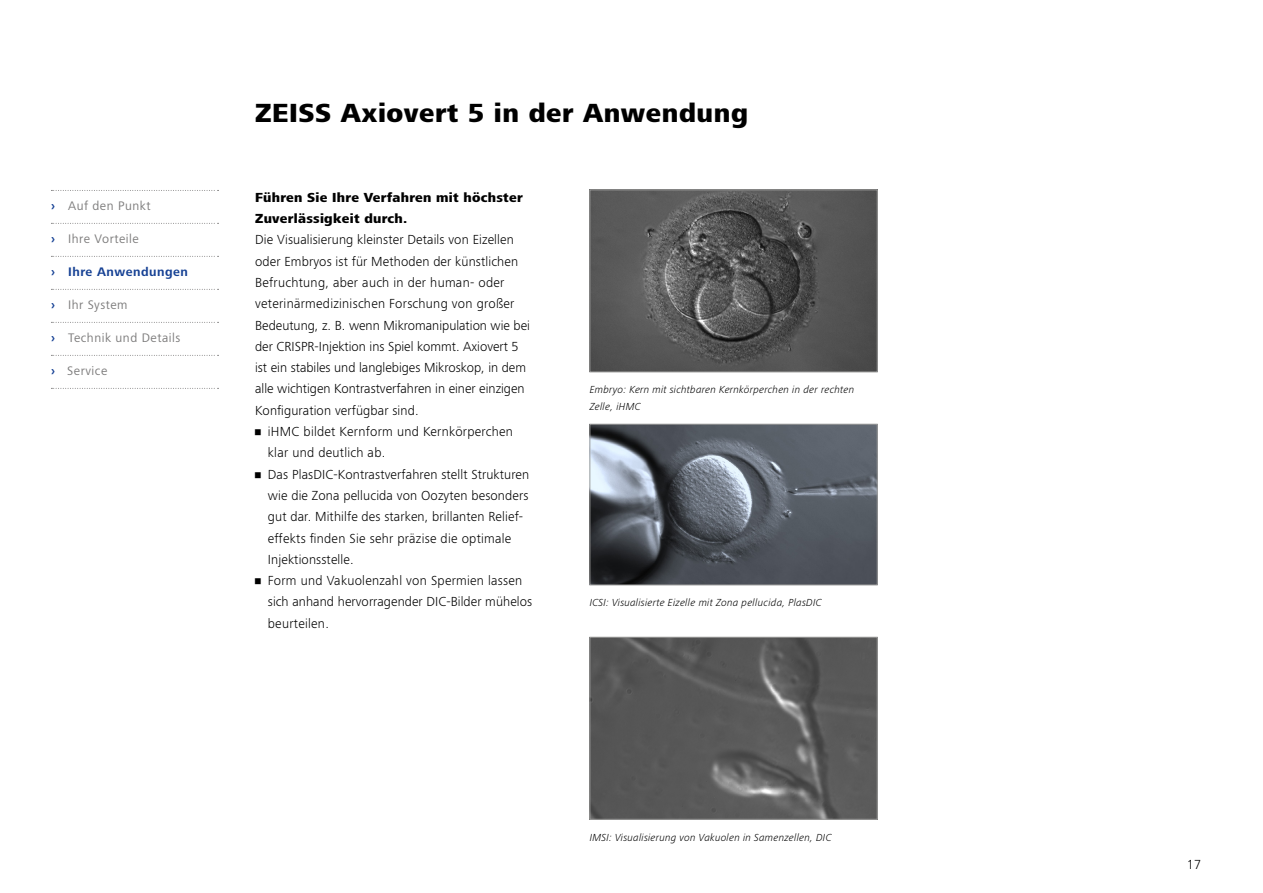
<style>
.page{position:relative;width:1263px;height:893px;background:#fff}
.page>*{position:absolute;margin:0;border:0;box-sizing:border-box;transform-origin:0 0}
.Headline_bold{font:800 27px "ZEISS Frutiger Next W1 G";letter-spacing:.02em;color:#000}
.Copy_Light{font:300 13.5px/21.3px "ZEISS Frutiger Next W1 G";letter-spacing:.01em;color:#000}
.Copy_Headline_bold{font:800 13.5px/21.3px "ZEISS Frutiger Next W1 G";letter-spacing:.02em;color:#000}
.t1{font:12.75px "ZEISS Frutiger Next W1 G";letter-spacing:.04em;color:#7c7b7b}
.t2{font:700 12.75px "ZEISS Frutiger Next W1 G";letter-spacing:.04em;color:#164194}
.Caption_Light_Italic{font:italic 300 10.5px/16.5px "ZEISS Frutiger Next W1 G";letter-spacing:.02em;color:#000}
.s1{font-weight:700;color:#164194}
</style>
<div class="page">
<img style="left:592px;top:192px;width:283px;height:178px">
<div style="left:590px;top:190px;width:287px;height:182px;border:1px solid #9d9d9c"></div>
<img style="left:592px;top:426px;width:283px;height:157px">
<div style="left:590px;top:424px;width:287px;height:161px;border:1px solid #9d9d9c"></div>
<img style="left:592px;top:639px;width:283px;height:178px">
<div style="left:590px;top:637px;width:287px;height:182px;border:1px solid #9d9d9c"></div>
<svg style="left:51px;top:190px;width:168px;height:1px"></svg>
<svg style="left:51px;top:223px;width:168px;height:1px"></svg>
<svg style="left:51px;top:256px;width:168px;height:1px"></svg>
<svg style="left:51px;top:289px;width:168px;height:1px"></svg>
<svg style="left:51px;top:322px;width:168px;height:1px"></svg>
<svg style="left:51px;top:355px;width:168px;height:1px"></svg>
<svg style="left:51px;top:388px;width:168px;height:1px"></svg>
<p class="t1" style="left:51px;top:197px;width:101px"><span class="s1">›</span> Auf den Punkt</p>
<p class="t1" style="left:51px;top:230px;width:89px"><span class="s1">›</span> Ihre Vorteile</p>
<p class="t2" style="left:51px;top:263px;width:138px">› Ihre Anwendungen</p>
<p class="t1" style="left:51px;top:296px;width:78px"><span class="s1">›</span> Ihr System</p>
<p class="t1" style="left:51px;top:329px;width:131px"><span class="s1">›</span> Technik und Details</p>
<p class="t1" style="left:51px;top:362px;width:58px"><span class="s1">›</span> Service</p>
<p class="Headline_bold" style="left:255px;top:93px;width:494px">ZEISS Axiovert 5 in der Anwendung</p>
<p class="Copy_Headline_bold" style="left:255px;top:186px;width:269px">Führen Sie Ihre Verfahren mit höchster<br>Zuverlässigkeit durch.</p>
<p class="Copy_Light" style="left:255px;top:228px;width:276px">Die Visualisierung kleinster Details von Eizellen oder Embryos ist für Methoden der künstlichen Befruchtung, aber auch in der human- oder veterinärmedizinischen Forschung von großer Bedeutung, z. B. wenn Mikromanipulation wie bei der CRISPR-Injektion ins Spiel kommt. Axiovert 5 ist ein stabiles und langlebiges Mikroskop, in dem alle wichtigen Kontrastverfahren in einer einzigen Konfiguration verfügbar sind.</p>
<p class="Copy_Light" style="left:268px;top:420px;width:247px;text-indent:-13px">• iHMC bildet Kernform und Kernkörperchen klar und deutlich ab.</p>
<p class="Copy_Light" style="left:268px;top:463px;width:263px;text-indent:-13px">• Das PlasDIC-Kontrastverfahren stellt Strukturen wie die Zona pellucida von Oozyten besonders gut dar. Mithilfe des starken, brillanten Relief&shy;effekts finden Sie sehr präzise die optimale Injektionsstelle.</p>
<p class="Copy_Light" style="left:268px;top:569px;width:266px;text-indent:-13px">• Form und Vakuolenzahl von Spermien lassen sich anhand hervorragender DIC-Bilder mühelos beurteilen.</p>
<p class="Caption_Light_Italic" style="left:590px;top:381px;width:266px">Embryo: Kern mit sichtbaren Kernkörperchen in der rechten<br>Zelle, iHMC</p>
<p class="Caption_Light_Italic" style="left:590px;top:594px;width:233px">ICSI: Visualisierte Eizelle mit Zona pellucida, PlasDIC</p>
<p class="Caption_Light_Italic" style="left:590px;top:829px;width:243px">IMSI: Visualisierung von Vakuolen in Samenzellen, DIC</p>
<p class="Copy_Light" style="left:1187px;top:853px;width:16px">17</p>
</div>
